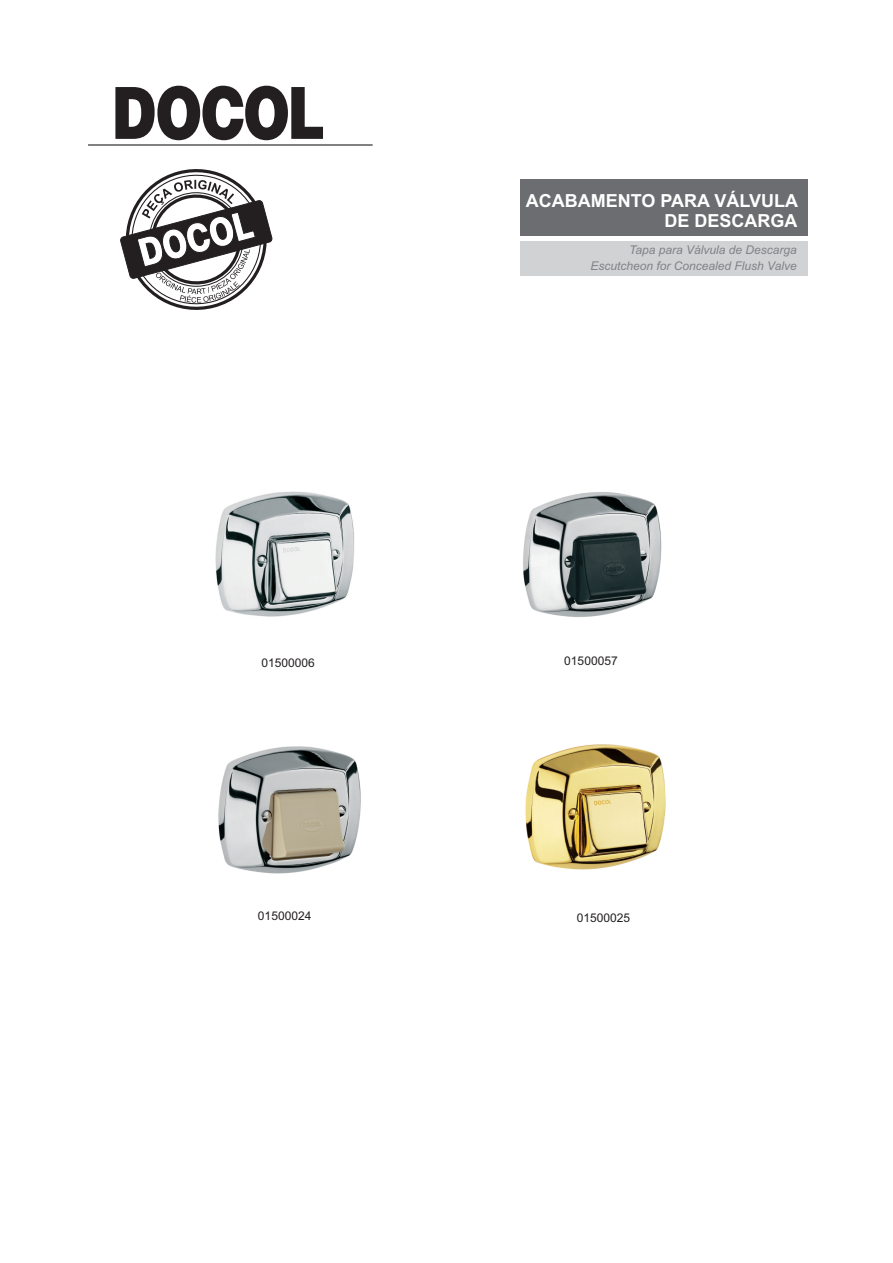
<style>
.page{position:relative;width:893px;height:1263px;background:#fff}
.page>*{position:absolute;margin:0;border:0;box-sizing:border-box;transform-origin:0 0}
.t1{font:700 18px/20.1px "Arial";color:#fff;text-align:right}
.t2{font:italic 12px/16px "Arial";color:#808285;text-align:right}
.t3{font:12px "Arial";color:#231f20}
</style>
<div class="page">
<img style="left:215px;top:491px;width:140px;height:126px">
<img style="left:523px;top:492px;width:139px;height:125px">
<img style="left:218px;top:746px;width:143px;height:128px">
<img style="left:525px;top:744px;width:141px;height:126px">
<svg style="left:115px;top:86px;width:208px;height:54px"></svg>
<div style="left:520px;top:179px;width:288px;height:57px;background:#6c6d70"></div>
<div style="left:520px;top:242px;width:288px;height:34px;background:#d1d2d4"></div>
<hr style="left:88px;top:144px;width:285px;height:2px;background:#231f20">
<svg style="left:120px;top:169px;width:153px;height:141px"></svg>
<p class="t3" style="left:262px;top:658px;width:55px">01500006</p>
<h1 class="t1" style="left:526px;top:192px;width:274px">ACABAMENTO PARA VÁLVULA<br>DE DESCARGA</h1>
<p class="t2" style="left:590px;top:243px;width:208px">Tapa para Válvula de Descarga<br>Escutcheon for Concealed Flush Valve</p>
<p class="t3" style="left:564px;top:656px;width:55px">01500057</p>
<p class="t3" style="left:258px;top:911px;width:55px">01500024</p>
<p class="t3" style="left:577px;top:913px;width:55px">01500025</p>
</div>
